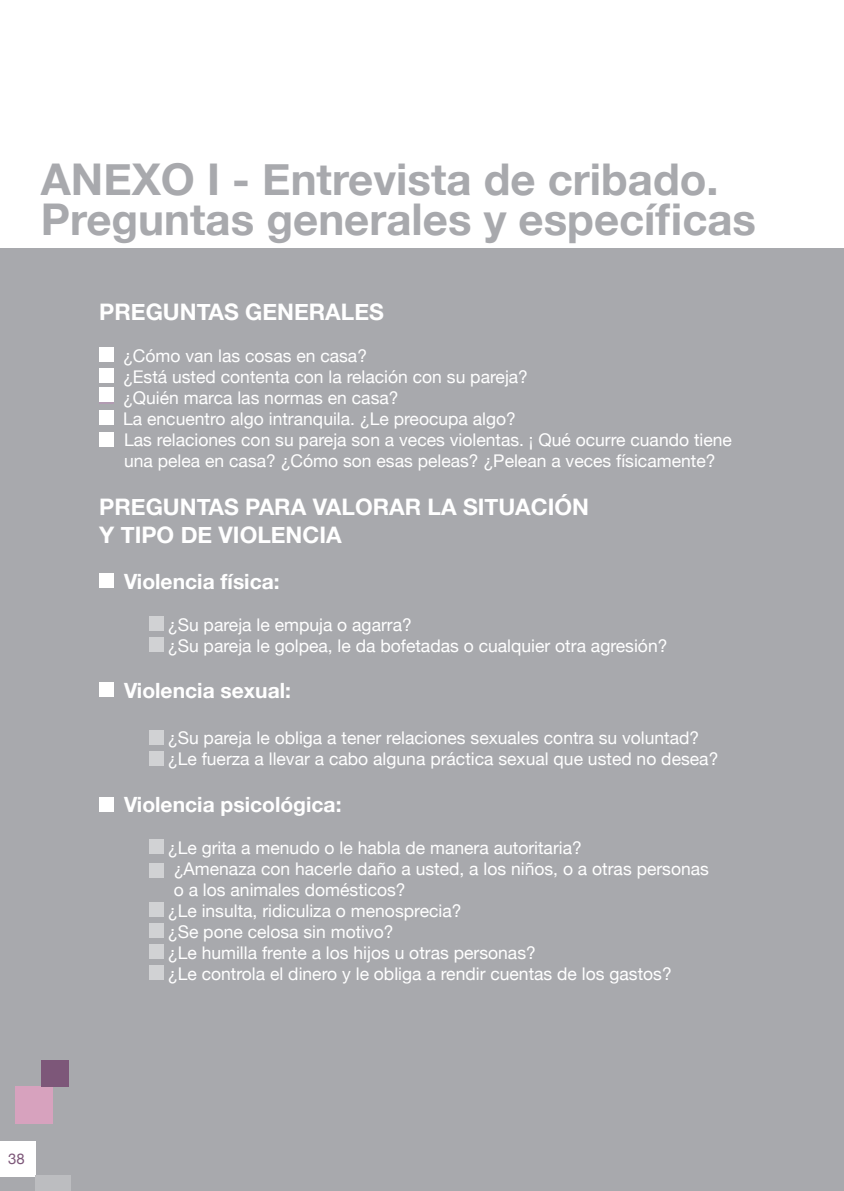
<style>
.page{position:relative;width:844px;height:1191px;background:#fff}
.page>*{position:absolute;margin:0;border:0;box-sizing:border-box;transform-origin:0 0}
.t1{font:700 43.75px/40.2px "Helvetica Neue";color:#a8a9ad}
.t2{font:700 22.75px "Helvetica Neue";color:#fff}
.t3{font:700 21px "Helvetica Neue";color:#fff}
.t4{font:17.5px/21px "Helvetica Neue";color:#fff}
.t5{font:14.88px "Helvetica Neue";color:#7d5779}
</style>
<div class="page">
<div style="left:0;top:248px;width:843px;height:943px;background:#a8a9ad"></div>
<div style="left:0;top:1141px;width:35px;height:35px;background:#fff"></div>
<div style="left:15px;top:1086px;width:37px;height:38px;background:#d7a2be"></div>
<div style="left:42px;top:1059px;width:27px;height:27px;background:#7d5779"></div>
<div style="left:35px;top:1175px;width:35px;height:16px;background:#bcbdc0"></div>
<div style="left:99px;top:348px;width:14px;height:14px;background:#fff"></div>
<div style="left:99px;top:369px;width:14px;height:14px;background:#fff"></div>
<div style="left:99px;top:390px;width:14px;height:14px;background:#b29bb2"></div>
<div style="left:99px;top:411px;width:14px;height:14px;background:#fff"></div>
<div style="left:149px;top:616px;width:14px;height:15px;background:#d1d2d4"></div>
<div style="left:149px;top:637px;width:14px;height:15px;background:#d1d2d4"></div>
<div style="left:149px;top:730px;width:14px;height:14px;background:#d1d2d4"></div>
<div style="left:149px;top:751px;width:14px;height:14px;background:#d1d2d4"></div>
<div style="left:149px;top:839px;width:14px;height:14px;background:#d1d2d4"></div>
<div style="left:149px;top:902px;width:14px;height:14px;background:#d1d2d4"></div>
<div style="left:149px;top:923px;width:14px;height:14px;background:#d1d2d4"></div>
<div style="left:149px;top:944px;width:14px;height:14px;background:#d1d2d4"></div>
<div style="left:149px;top:965px;width:14px;height:14px;background:#d1d2d4"></div>
<div style="left:99px;top:388px;width:14px;height:14px;background:#fff"></div>
<div style="left:150px;top:863px;width:14px;height:14px;background:#d1d2d4"></div>
<div style="left:99px;top:432px;width:14px;height:14px;background:#fff"></div>
<div style="left:99px;top:574px;width:14px;height:14px;background:#fff"></div>
<div style="left:99px;top:682px;width:14px;height:14px;background:#fff"></div>
<div style="left:99px;top:797px;width:14px;height:14px;background:#fff"></div>
<p class="t1" style="left:41px;top:158px;width:716px">ANEXO I - Entrevista de cribado.<br>Preguntas generales y específicas</p>
<p class="t2" style="left:99px;top:298px;width:286px">PREGUNTAS GENERALES</p>
<p class="t4" style="left:123px;top:345px;width:245px">¿Cómo van las cosas en casa?</p>
<p class="t4" style="left:123px;top:366px;width:406px">¿Está usted contenta con la relación con su pareja?</p>
<p class="t4" style="left:123px;top:387px;width:277px">¿Quién marca las normas en casa?</p>
<p class="t4" style="left:123px;top:408px;width:394px">La encuentro algo intranquila. ¿Le preocupa algo?</p>
<p class="t4" style="left:124px;top:429px;width:609px">Las relaciones con su pareja son a veces violentas. ¡ Qué ocurre cuando tiene una pelea en casa? ¿Cómo son esas peleas? ¿Pelean a veces físicamente?</p>
<p class="t2" style="left:99px;top:493px;width:491px">PREGUNTAS PARA VALORAR LA SITUACIÓN</p>
<p class="t2" style="left:99px;top:520px;width:244px">Y TIPO DE VIOLENCIA</p>
<p class="t3" style="left:124px;top:568px;width:157px">Violencia física:</p>
<p class="t4" style="left:168px;top:614px;width:245px">¿Su pareja le empuja o agarra?</p>
<p class="t4" style="left:168px;top:635px;width:501px">¿Su pareja le golpea, le da bofetadas o cualquier otra agresión?</p>
<p class="t3" style="left:124px;top:677px;width:168px">Violencia sexual:</p>
<p class="t4" style="left:168px;top:727px;width:532px">¿Su pareja le obliga a tener relaciones sexuales contra su voluntad?</p>
<p class="t4" style="left:168px;top:748px;width:552px">¿Le fuerza a llevar a cabo alguna práctica sexual que usted no desea?</p>
<p class="t3" style="left:124px;top:791px;width:219px">Violencia psicológica:</p>
<p class="t4" style="left:168px;top:836px;width:415px">¿Le grita a menudo o le habla de manera autoritaria?</p>
<p class="t4" style="left:174px;top:857px;width:536px">¿Amenaza con hacerle daño a usted, a los niños, o a otras personas o a los animales domésticos?</p>
<p class="t4" style="left:168px;top:899px;width:295px">¿Le insulta, ridiculiza o menosprecia?</p>
<p class="t4" style="left:168px;top:920px;width:227px">¿Se pone celosa sin motivo?</p>
<p class="t4" style="left:168px;top:941px;width:369px">¿Le humilla frente a los hijos u otras personas?</p>
<p class="t4" style="left:168px;top:962px;width:505px">¿Le controla el dinero y le obliga a rendir cuentas de los gastos?</p>
<p class="t5" style="left:8px;top:1150px;width:18px">38</p>
</div>
